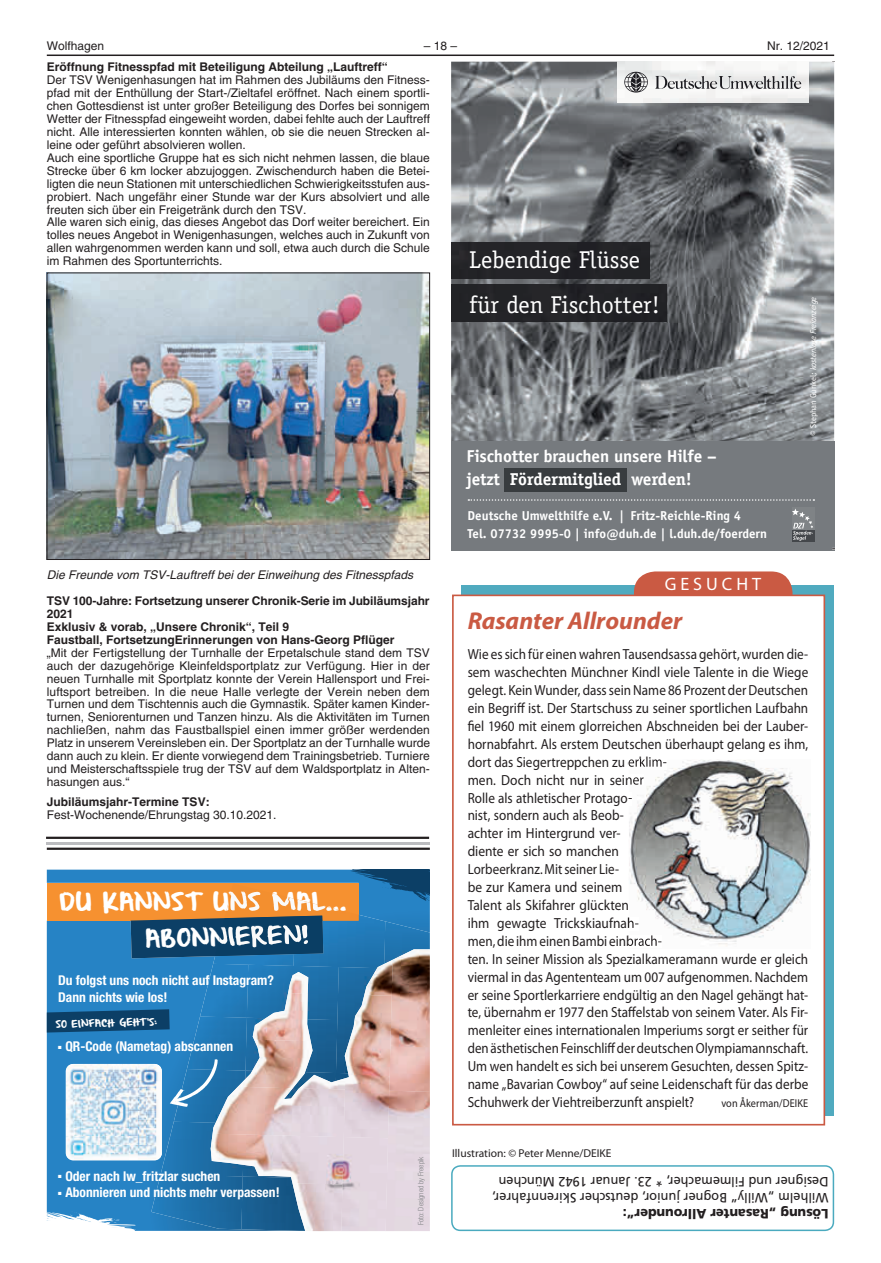
<style>
.page{position:relative;width:881px;height:1263px;background:#fff}
.page>*{position:absolute;margin:0;border:0;box-sizing:border-box;transform-origin:0 0}
.t1{font:24.45px/44.4px "Officina Serif";color:#fff}
.t2{font:24.45px "Myriad Pro Bold It OV UISJOC";color:#ca5a43}
.t3{font:20.4px "From Where You Are";letter-spacing:.015em;color:#fff}
.t4{font:17.85px "Myriad Pro Regular OV TISJOC";letter-spacing:.22em;color:#fff}
.t5{font:700 17.25px "Officina Sans";letter-spacing:-.01em;color:#fff}
.t6{font:700 17.25px "Officina Serif";letter-spacing:-.01em;color:#fff}
.t7{font:14.7px/17.9px "Myriad Pro Regular OV TISJOC";color:#231f20;scale:.9 1}
.t8{font:700 condensed 13.5px/16.2px "Helvetica Neue LT";color:#fff}
.t9{font:13.5px/16.2px "Frutiger LT";color:#231f20;scale:.95 1}
.t10{font:900 13.5px "Frutiger LT";color:#231f20;scale:.95 1}
.t11{font:700 12.9px/18.6px "Officina Sans";color:#fff}
.t12{font:12px/12.9px "Helvetica LT";color:#231f20}
.t13{font:700 12px/12.9px "Helvetica LT";color:#231f20}
.t14{font:italic 12px "Helvetica LT";color:#231f20}
.t15{font:11.4px "Myriad Pro Regular OV TISJOC";color:#231f20}
.t16{font:11.4px "Myriad Pro Regular OV TISJOC";color:#231f20;scale:.9 1}
.t17{font:italic 8.55px "Officina Sans";letter-spacing:-.01em;color:#fff}
.t18{font:8.4px "From Where You Are";color:#fff}
.t19{font:300 condensed 7.5px "Helvetica Neue LT";color:#808285}
.s1{font-style:normal;font-size:10.05px}
.s2{font-style:normal}
.s3{font-family:"Officina Sans"}
</style>
<div class="page">
<hr style="left:47px;top:55px;width:786px;height:1px;background:#231f20">
<img style="left:49px;top:275px;width:378px;height:283px">
<div style="left:47px;top:273px;width:382px;height:287px;border:1px solid #231f20"></div>
<div style="left:47px;top:870px;width:382px;height:361px;background:#2683c5"></div>
<div style="left:47px;top:883px;width:311px;height:37px;background:#f69130"></div>
<svg style="left:131px;top:918px;width:84px;height:40px;background:#164466"></svg>
<svg style="left:339px;top:870px;width:91px;height:36px;background:#1d689d"></svg>
<img style="left:213px;top:954px;width:80px;height:11px">
<img style="left:293px;top:915px;width:92px;height:45px">
<img style="left:384px;top:921px;width:45px;height:39px">
<img style="left:200px;top:964px;width:48px;height:52px">
<img style="left:247px;top:965px;width:89px;height:53px">
<img style="left:336px;top:996px;width:7px;height:44px">
<img style="left:187px;top:1016px;width:60px;height:53px">
<img style="left:245px;top:1018px;width:92px;height:22px">
<img style="left:174px;top:1069px;width:64px;height:52px">
<img style="left:160px;top:1121px;width:52px;height:53px">
<img style="left:151px;top:1174px;width:90px;height:55px">
<img style="left:241px;top:1185px;width:51px;height:46px">
<img style="left:288px;top:960px;width:101px;height:36px">
<img style="left:389px;top:949px;width:40px;height:142px">
<img style="left:252px;top:993px;width:58px;height:47px">
<img style="left:343px;top:995px;width:48px;height:142px">
<img style="left:238px;top:1040px;width:108px;height:50px">
<img style="left:212px;top:1087px;width:133px;height:50px">
<img style="left:385px;top:1091px;width:44px;height:140px">
<img style="left:211px;top:1133px;width:133px;height:52px">
<div style="left:341px;top:1137px;width:47px;height:94px;background:#e3d6e0"></div>
<img style="left:292px;top:1183px;width:50px;height:48px">
<img style="left:323px;top:883px;width:35px;height:37px">
<img style="left:226px;top:891px;width:119px;height:22px">
<img style="left:215px;top:915px;width:108px;height:41px">
<img style="left:217px;top:924px;width:91px;height:25px">
<img style="left:66px;top:1064px;width:96px;height:96px">
<svg style="left:47px;top:1211px;width:98px;height:20px"></svg>
<svg style="left:47px;top:1009px;width:123px;height:23px;background:#0f4772"></svg>
<svg style="left:170px;top:1059px;width:48px;height:49px;background:#3e89be"></svg>
<hr style="left:47px;top:848px;width:382px;height:2px;background:#231f20">
<hr style="left:47px;top:842px;width:382px;height:2px;background:#bcbdc0">
<hr style="left:46px;top:837px;width:383px;height:2px;background:#231f20">
<svg style="left:461px;top:585px;width:372px;height:531px;background:#5ba2b3"></svg>
<div style="left:633px;top:572px;width:159px;height:46px;background:#ca5a43;border-radius:21px"></div>
<div style="left:452px;top:595px;width:372px;height:530px;background:#fff"></div>
<div style="left:452px;top:594px;width:372px;height:531px;border:2px solid #ca5a43"></div>
<img style="left:629px;top:760px;width:181px;height:186px">
<img style="left:628px;top:760px;width:38px;height:10px">
<img style="left:628px;top:774px;width:15px;height:11px">
<svg style="left:628px;top:792px;width:3px;height:13px"></svg>
<img style="left:628px;top:917px;width:10px;height:14px">
<img style="left:628px;top:935px;width:33px;height:11px">
<div style="left:451px;top:1165px;width:382px;height:66px;border:2px solid #4aaabf;border-radius:9px"></div>
<img style="left:451px;top:62px;width:382px;height:379px">
<img style="left:617px;top:62px;width:191px;height:41px">
<svg style="left:624px;top:72px;width:180px;height:22px"></svg>
<div style="left:451px;top:441px;width:382px;height:110px;background:#767a7e"></div>
<div style="left:791px;top:507px;width:23px;height:23px;background:#7f8386"></div>
<svg style="left:812px;top:530px;width:2px;height:11px"></svg>
<svg style="left:792px;top:509px;width:20px;height:32px"></svg>
<svg style="left:468px;top:499px;width:346px;height:2px"></svg>
<div style="left:504px;top:468px;width:122px;height:24px;background:#383c3f"></div>
<div style="left:451px;top:242px;width:198px;height:37px;background:#242428"></div>
<div style="left:451px;top:285px;width:215px;height:36px;background:#222326"></div>
<p class="t12" style="left:47px;top:39px;width:59px">Wolfhagen</p>
<p class="t12" style="left:423px;top:39px;width:35px">– 18 –</p>
<p class="t12" style="left:766px;top:39px;width:64px">Nr. 12/2021</p>
<p class="t13" style="left:47px;top:60px;width:342px">Eröffnung Fitnesspfad mit Beteiligung Abteilung „Lauftreff“</p>
<p class="t12" style="left:47px;top:73px;width:384px">Der TSV Wenigenhasungen hat im Rahmen des Jubiläums den Fitness&shy;pfad mit der Enthüllung der Start-/Zieltafel eröffnet. Nach einem sportli&shy;chen Gottesdienst ist unter großer Beteiligung des Dorfes bei sonnigem Wetter der Fitnesspfad eingeweiht worden, dabei fehlte auch der Lauftreff nicht. Alle interessierten konnten wählen, ob sie die neuen Strecken al&shy;leine oder geführt absolvieren wollen.<br>Auch eine sportliche Gruppe hat es sich nicht nehmen lassen, die blaue Strecke über 6 km locker abzujoggen. Zwischendurch haben die Betei&shy;ligten die neun Stationen mit unterschiedlichen Schwierigkeitsstufen aus&shy;probiert. Nach ungefähr einer Stunde war der Kurs absolviert und alle freuten sich über ein Freigetränk durch den TSV.<br>Alle waren sich einig, das dieses Angebot das Dorf weiter bereichert. Ein tolles neues Angebot in Wenigenhasungen, welches auch in Zukunft von allen wahrgenommen werden kann und soll, etwa auch durch die Schule im Rahmen des Sportunterrichts.</p>
<h1 class="t1" style="left:469px;top:238px;width:192px">Lebendige Flüsse für den Fischotter!</h1>
<p class="t17" style="left:807px;top:436px;width:141px;rotate:-90deg"><span class="s1">©</span> <span class="s2">Stephan Gunkel;</span> kostenlose Freianzeige</p>
<h3 class="t5" style="left:466px;top:445px;width:251px">Fischotter brauchen unsere Hilfe –</h3>
<h3 class="t6" style="left:466px;top:468px;width:227px"><span class="s3">jetzt</span> Fördermitglied werden!</h3>
<p class="t14" style="left:47px;top:568px;width:368px">Die Freunde vom TSV-Lauftreff bei der Einweihung des Fitnesspfads</p>
<p class="t13" style="left:47px;top:594px;width:384px">TSV 100-Jahre: Fortsetzung unserer Chronik-Serie im Jubiläumsjahr 2021<br>Exklusiv &amp; vorab, „Unsere Chronik“, Teil 9<br>Faustball, FortsetzungErinnerungen von Hans-Georg Pflüger</p>
<p class="t12" style="left:47px;top:646px;width:384px;text-align:justify">„Mit der Fertigstellung der Turnhalle der Erpetalschule stand dem TSV auch der dazugehörige Kleinfeldsportplatz zur Verfügung. Hier in der neuen Turnhalle mit Sportplatz konnte der Verein Hallensport und Frei&shy;luftsport betreiben. In die neue Halle verlegte der Verein neben dem Turnen und dem Tischtennis auch die Gymnastik. Später kamen Kinder&shy;turnen, Seniorenturnen und Tanzen hinzu. Als die Aktivitäten im Turnen nachließen, nahm das Faustballspiel einen immer größer werdenden Platz in unserem Vereinsleben ein. Der Sportplatz an der Turnhalle wurde dann auch zu klein. Er diente vorwiegend dem Trainingsbetrieb. Turniere und Meisterschaftsspiele trug der TSV auf dem Waldsportplatz in Alten&shy;hasungen aus.“</p>
<p class="t13" style="left:47px;top:795px;width:164px">Jubiläumsjahr-Termine TSV:</p>
<p class="t12" style="left:47px;top:808px;width:231px">Fest-Wochenende/Ehrungstag 30.10.2021.</p>
<h2 class="t3" style="left:59px;top:892px;width:289px">DU KANNST UNS MAL...</h2>
<p class="t8" style="left:58px;top:972px;width:217px">Du folgst uns noch nicht auf Instagram?<br>Dann nichts wie los!</p>
<p class="t8" style="left:58px;top:1038px;width:176px">■ QR-Code (Nametag) abscannen</p>
<p class="t18" style="left:56px;top:1020px;width:103px;rotate:-1deg">SO EINFACH GEHT‘S:</p>
<p class="t8" style="left:58px;top:1167px;width:164px">■ Oder nach lw_fritzlar suchen</p>
<p class="t8" style="left:58px;top:1184px;width:223px">■ Abonnieren und nichts mehr verpassen!</p>
<p class="t19" style="left:416px;top:1225px;width:70px;rotate:-90deg">Foto: Designed by Freepik</p>
<p class="t11" style="left:467px;top:506px;width:301px">Deutsche Umwelthilfe e.V. | Fritz-Reichle-Ring 4<br>Tel. 07732 9995-0 | info@duh.de | l.duh.de/foerdern</p>
<h3 class="t4" style="left:664px;top:573px;width:98px">GESUCHT</h3>
<h1 class="t2" style="left:467px;top:604px;width:216px">Rasanter Allrounder</h1>
<p class="t7" style="left:467px;top:645px;width:380px">Wie es sich für einen wahren Tausendsassa gehört, wurden die&shy;sem waschechten Münchner Kindl viele Talente in die Wiege gelegt. Kein Wunder, dasssein Name 86 Prozent derDeutschen ein Begriff ist. Der Startschuss zu seiner sportlichen Laufbahn fiel 1960 mit einem glorreichen Abschneiden bei der Lauber&shy;hornabfahrt. Als erstem Deutschen überhaupt gelang es ihm, dort das Siegertreppchen zu erklim-<br>men. Doch nicht nur in seiner<br>Rolle als athletischer Protago-<br>nist, sondern auch als Beob-<br>achter im Hintergrund ver-<br>diente er sich so manchen<br>Lorbeerkranz.Mitseiner Lie-<br>be zur Kamera und seinem<br>Talent als Skifahrer glückten<br>ihm gewagte Trickskiaufnah-<br>men, die ihm einen Bambi einbrach-<br>ten. In seiner Mission als Spezialkameramann wurde er gleich viermal in das Agententeam um 007 aufgenommen. Nachdem er seine Sportlerkarriere endgültig an den Nagel gehängt hat&shy;te, übernahm er 1977 den Staffelstab von seinem Vater. Als Fir&shy;menleiter eines internationalen Imperiums sorgt er seither für den ästhetischen FeinschliffderdeutschenOlympiamannschaft.<br>Um wen handelt es sich bei unserem Gesuchten, dessen Spitz&shy;name „Bavarian Cowboy“ auf seine Leidenschaft für das derbe Schuhwerk der Viehtreiberzunft anspielt?</p>
<p class="t16" style="left:721px;top:1096px;width:98px">von Åkerman/DEIKE</p>
<p class="t15" style="left:452px;top:1146px;width:161px">Illustration: © Peter Menne/DEIKE</p>
<p class="t9" style="left:828px;top:1205px;width:355px;rotate:-180deg">Wilhelm „Willy“ Bogner junior, deutscher Skirennfahrer,<br>Designer und Filmemacher, * 23. Januar 1942 München</p>
<p class="t10" style="left:828px;top:1222px;width:218px;rotate:-180deg">Lösung „Rasanter Allrounder“:</p>
</div>
